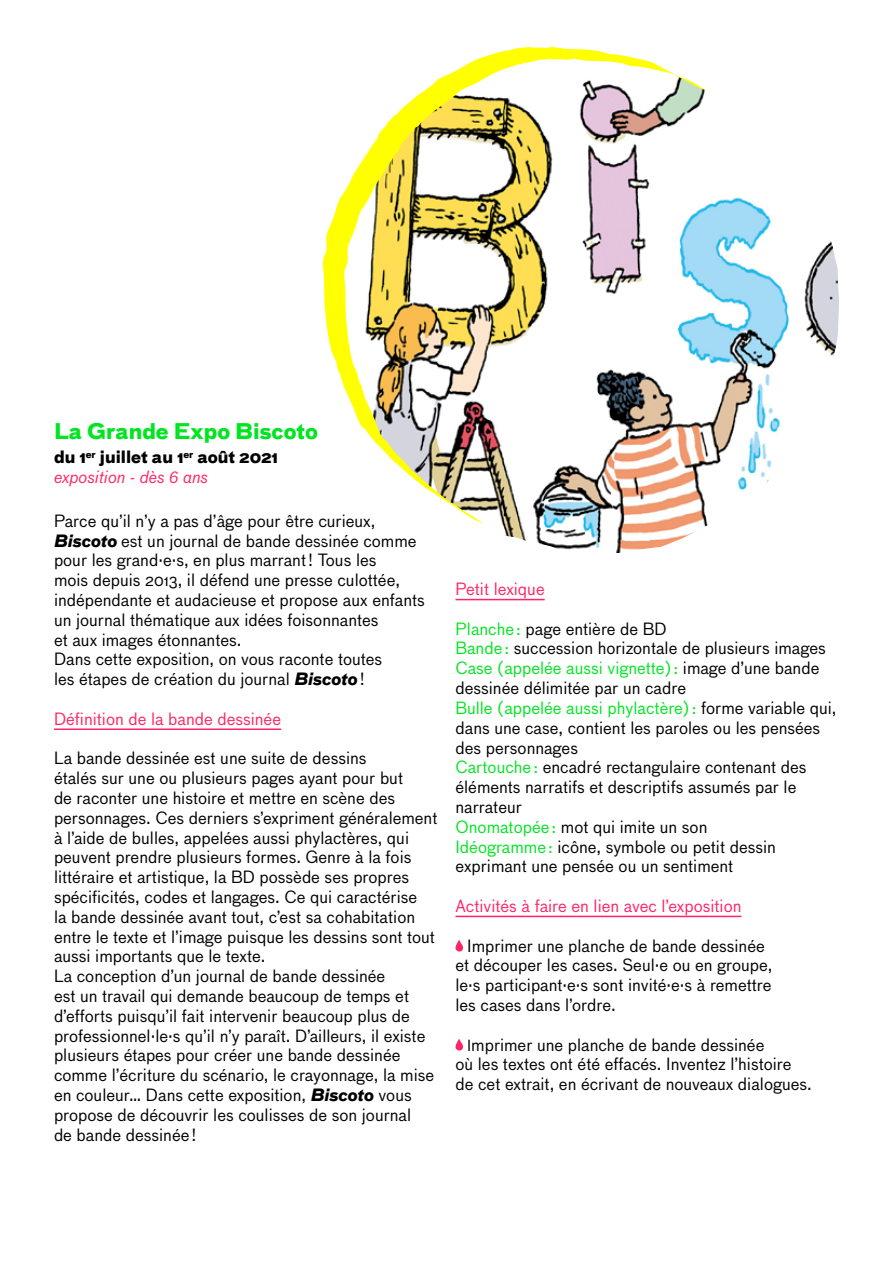
<style>
.page{position:relative;width:893px;height:1263px;background:#fff}
.page>*{position:absolute;margin:0;border:0;box-sizing:border-box;transform-origin:0 0}
.t1{font:700 21px "Bau";color:#00e522}
.t2{font:16.5px/19.8px "Bau";color:#000}
.t3{font:16.5px "Bau";color:#ff2465}
.t4{font:700 16.5px/19.8px "Bau";color:#000}
.s1{font-weight:400;font-style:italic;color:#ff2465}
.s2{font-weight:700;font-style:italic}
.s3{color:#00e522}
.s4{font-size:15px}
</style>
<div class="page">
<hr style="left:54px;top:728px;width:227px;height:2px;background:#ff2465">
<hr style="left:455px;top:599px;width:90px;height:1px;background:#ff2465">
<hr style="left:455px;top:916px;width:286px;height:1px;background:#ff2465">
<svg style="left:455px;top:940px;width:8px;height:11px"></svg>
<svg style="left:455px;top:1039px;width:8px;height:11px"></svg>
<svg style="left:323px;top:46px;width:316px;height:341px"></svg>
<img style="left:344px;top:59px;width:495px;height:494px">
<p class="t1" style="left:54px;top:417px;width:266px">La Grande Expo Biscoto</p>
<p class="t4" style="left:54px;top:446px;width:225px">du 1<sup>er</sup> juillet au 1<sup>er</sup> août 2021 <span class="s1">exposition - dès 6 ans</span></p>
<p class="t2" style="left:54px;top:511px;width:372px">Parce qu’il n’y a pas d’âge pour être curieux, <span class="s2">Biscoto</span> est un journal de bande dessinée comme pour les grand·e·s, en plus marrant! Tous les<br>mois depuis 2013, il défend une presse culottée, indépendante et audacieuse et propose aux enfants un journal thématique aux idées foisonnantes<br>et aux images étonnantes.<br>Dans cette exposition, on vous raconte toutes<br>les étapes de création du journal <span class="s2">Biscoto</span>!</p>
<p class="t3" style="left:54px;top:709px;width:229px">Définition de la bande dessinée</p>
<p class="t2" style="left:54px;top:748px;width:385px">La bande dessinée est une suite de dessins<br>étalés sur une ou plusieurs pages ayant pour but<br>de raconter une histoire et mettre en scène des personnages. Ces derniers s’expriment généralement à l’aide de bulles, appelées aussi phylactères, qui peuvent prendre plusieurs formes. Genre à la fois littéraire et artistique, la BD possède ses propres spécificités, codes et langages. Ce qui caractérise<br>la bande dessinée avant tout, c’est sa cohabitation entre le texte et l’image puisque les dessins sont tout aussi importants que le texte.<br>La conception d’un journal de bande dessinée<br>est un travail qui demande beaucoup de temps et d’efforts puisqu’il fait intervenir beaucoup plus de professionnel·le·s qu’il n’y paraît. D’ailleurs, il existe plusieurs étapes pour créer une bande dessinée comme l’écriture du scénario, le crayonnage, la mise en couleur… Dans cette exposition, <span class="s2">Biscoto</span> vous propose de découvrir les coulisses de son journal<br>de bande dessinée!</p>
<p class="t3" style="left:455px;top:579px;width:91px">Petit lexique</p>
<p class="t2" style="left:455px;top:619px;width:383px"><span class="s3">Planche:</span> page entière de BD<br><span class="s3">Bande:</span> succession horizontale de plusieurs images <span class="s3">Case (appelée aussi vignette) :</span> image d’une bande dessinée délimitée par un cadre<br><span class="s3">Bulle (appelée aussi phylactère) :</span> forme variable qui, dans une case, contient les paroles ou les pensées des personnages<br><span class="s3">Cartouche:</span> encadré rectangulaire contenant des éléments narratifs et descriptifs assumés par le narrateur<br><span class="s3">Onomatopée:</span> mot qui imite un son<br><span class="s3">Idéogramme:</span> icône, symbole ou petit dessin exprimant une pensée ou un sentiment</p>
<p class="t3" style="left:455px;top:896px;width:287px">Activités à faire en lien avec l’exposition</p>
<p class="t2" style="left:455px;top:935px;width:319px;text-indent:12px">Imprimer une planche de bande dessinée et découper les cases. Seul·e ou en groupe, le·s participant·e·s sont invité·e·s à remettre les cases dans l’ordre.</p>
<p class="t2" style="left:455px;top:1034px;width:358px;text-indent:12px"><span class="s4">I</span>mprimer une planche de bande dessinée<br>où les textes ont été effacés. Inventez l’histoire de cet extrait, en écrivant de nouveaux dialogues.</p>
</div>
